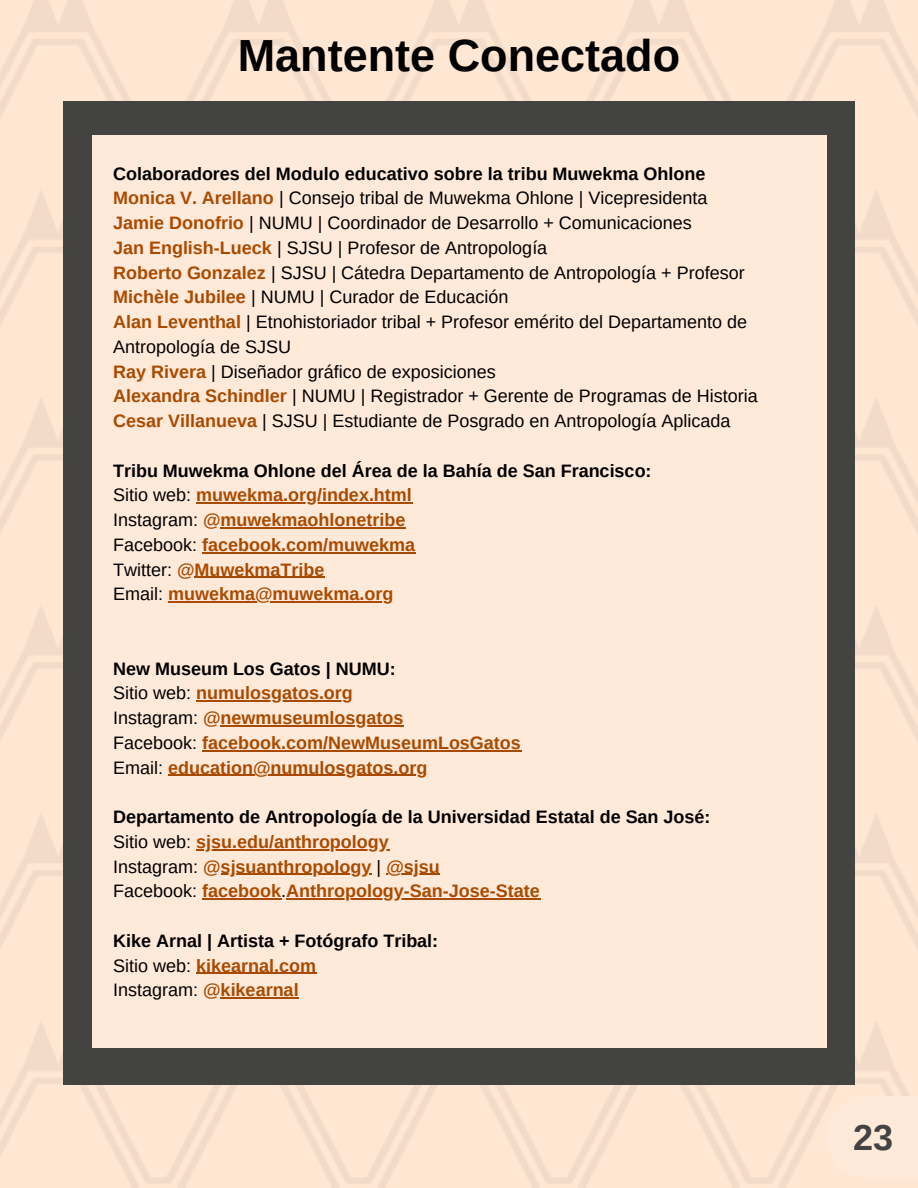
<style>
.page{position:relative;width:918px;height:1188px;background:#fff}
.page>*{position:absolute;margin:0;border:0;box-sizing:border-box;transform-origin:0 0}
.t1{font:700 45px "Arimo";color:#000}
.t2{font:700 36px "Arimo";color:#434341}
.t3{font:18px/24.8px "Arimo";color:#000}
.t4{font:700 18px "Arimo";color:#aa4a00}
.t5{font:700 18px "Arimo";color:#000}
.s1{font-weight:700;color:#aa4a00}
.s2{font-weight:400;color:#000}
</style>
<div class="page">
<div style="left:826px;top:1096px;width:92px;height:82px;background:#ffeada"></div>
<div style="left:63px;top:101px;width:792px;height:984px;background:#434341"></div>
<div style="left:92px;top:135px;width:734px;height:913px;background:#ffeada"></div>
<hr style="left:196px;top:502px;width:216px;height:2px;background:#aa4a00">
<hr style="left:221px;top:527px;width:185px;height:1px;background:#aa4a00">
<hr style="left:202px;top:552px;width:213px;height:1px;background:#aa4a00">
<hr style="left:195px;top:577px;width:130px;height:1px;background:#aa4a00">
<hr style="left:168px;top:601px;width:226px;height:2px;background:#aa4a00">
<hr style="left:196px;top:700px;width:157px;height:2px;background:#aa4a00">
<hr style="left:221px;top:725px;width:183px;height:1px;background:#aa4a00">
<hr style="left:202px;top:750px;width:319px;height:1px;background:#aa4a00">
<hr style="left:168px;top:775px;width:260px;height:1px;background:#aa4a00">
<hr style="left:196px;top:849px;width:193px;height:1px;background:#aa4a00">
<hr style="left:221px;top:874px;width:151px;height:1px;background:#aa4a00">
<hr style="left:386px;top:874px;width:54px;height:1px;background:#aa4a00">
<hr style="left:202px;top:898px;width:79px;height:2px;background:#aa4a00">
<hr style="left:286px;top:898px;width:254px;height:2px;background:#aa4a00">
<hr style="left:196px;top:973px;width:120px;height:1px;background:#aa4a00">
<hr style="left:221px;top:997px;width:78px;height:2px;background:#aa4a00">
<p class="t1" style="left:238px;top:31px;width:444px">Mantente Conectado</p>
<p class="t5" style="left:113px;top:163px;width:594px">Colaboradores del Modulo educativo sobre la tribu Muwekma Ohlone</p>
<p class="t3" style="left:113px;top:186px;width:596px"><span class="s1">Monica V. Arellano</span> | Consejo tribal de Muwekma Ohlone | Vicepresidenta</p>
<p class="t3" style="left:113px;top:210px;width:580px"><span class="s1">Jamie Donofrio</span> | NUMU | Coordinador de Desarrollo + Comunicaciones</p>
<p class="t3" style="left:113px;top:235px;width:436px"><span class="s1">Jan English-Lueck</span> | SJSU | Profesor de Antropología</p>
<p class="t3" style="left:113px;top:260px;width:633px"><span class="s1">Roberto Gonzalez</span> | SJSU | Cátedra Departamento de Antropología + Profesor</p>
<p class="t3" style="left:113px;top:285px;width:397px"><span class="s1">Michèle Jubilee</span> | NUMU | Curador de Educación</p>
<p class="t3" style="left:113px;top:309px;width:636px"><span class="s1">Alan Leventhal</span> | Etnohistoriador tribal + Profesor emérito del Departamento de<br>Antropología de SJSU</p>
<p class="t3" style="left:113px;top:359px;width:384px"><span class="s1">Ray Rivera</span> | Diseñador gráfico de exposiciones</p>
<p class="t3" style="left:113px;top:384px;width:646px"><span class="s1">Alexandra Schindler</span> | NUMU | Registrador + Gerente de Programas de Historia</p>
<p class="t3" style="left:113px;top:408px;width:619px"><span class="s1">Cesar Villanueva</span> | SJSU | Estudiante de Posgrado en Antropología Aplicada</p>
<p class="t5" style="left:113px;top:460px;width:540px">Tribu Muwekma Ohlone del Área de la Bahía de San Francisco:</p>
<p class="t4" style="left:113px;top:485px;width:300px"><span class="s2">Sitio web:</span> muwekma.org/index.html</p>
<p class="t4" style="left:113px;top:510px;width:294px"><span class="s2">Instagram:</span> @muwekmaohlonetribe</p>
<p class="t4" style="left:113px;top:535px;width:303px"><span class="s2">Facebook:</span> facebook.com/muwekma</p>
<p class="t4" style="left:113px;top:559px;width:213px"><span class="s2">Twitter:</span> @MuwekmaTribe</p>
<p class="t4" style="left:113px;top:584px;width:282px"><span class="s2">Email:</span> muwekma@muwekma.org</p>
<p class="t5" style="left:113px;top:658px;width:284px">New Museum Los Gatos | NUMU:</p>
<p class="t4" style="left:113px;top:683px;width:241px"><span class="s2">Sitio web:</span> numulosgatos.org</p>
<p class="t4" style="left:113px;top:708px;width:292px"><span class="s2">Instagram:</span> @newmuseumlosgatos</p>
<p class="t4" style="left:113px;top:733px;width:409px"><span class="s2">Facebook:</span> facebook.com/NewMuseumLosGatos</p>
<p class="t4" style="left:113px;top:757px;width:316px"><span class="s2">Email:</span> education@numulosgatos.org</p>
<p class="t5" style="left:113px;top:807px;width:599px">Departamento de Antropología de la Universidad Estatal de San José:</p>
<p class="t4" style="left:113px;top:832px;width:277px"><span class="s2">Sitio web:</span> sjsu.edu/anthropology</p>
<p class="t4" style="left:113px;top:856px;width:328px"><span class="s2">Instagram:</span> @sjsuanthropology <span class="s2">|</span> @sjsu</p>
<p class="t4" style="left:113px;top:881px;width:428px"><span class="s2">Facebook:</span> facebook<span class="s2">.</span>Anthropology-San-Jose-State</p>
<p class="t5" style="left:113px;top:931px;width:327px">Kike Arnal | Artista + Fotógrafo Tribal:</p>
<p class="t4" style="left:113px;top:955px;width:205px"><span class="s2">Sitio web:</span> kikearnal.com</p>
<p class="t3" style="left:113px;top:978px;width:187px">Instagram: <span class="s1">@kikearnal</span></p>
<p class="t2" style="left:853px;top:1117px;width:42px">23</p>
</div>
